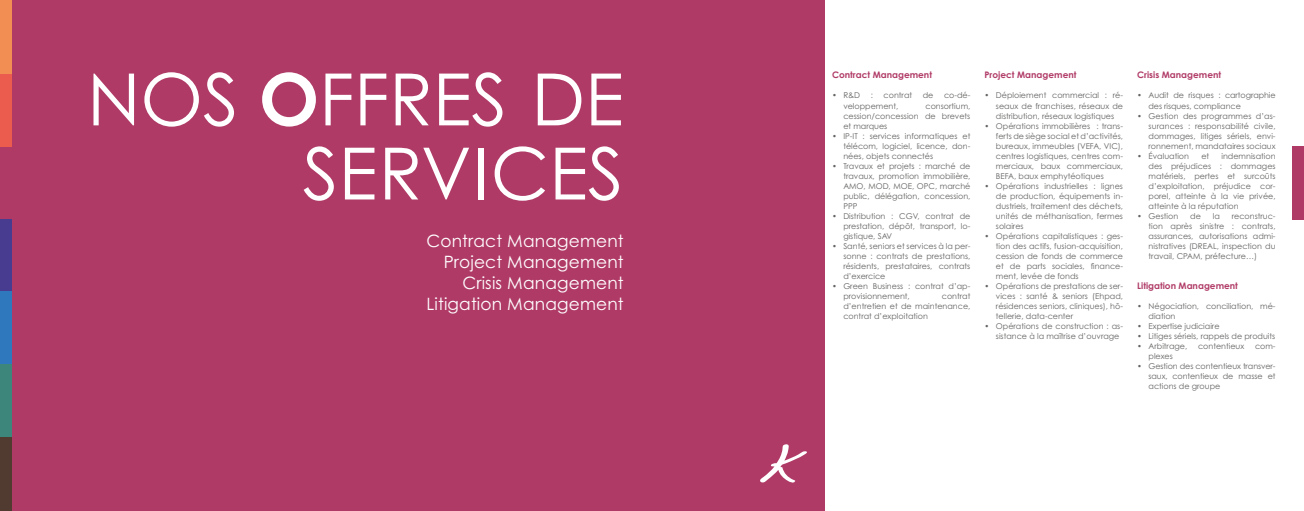
<style>
.page{position:relative;width:1304px;height:511px;background:#fff}
.page>*{position:absolute;margin:0;border:0;box-sizing:border-box;transform-origin:0 0}
.t1{font:72px/74px "Century Gothic Std";color:#fff;text-align:right}
.t2{font:17px/21px "Century Gothic Std";letter-spacing:.01em;color:#fff;text-align:right}
.t3{font:700 9px "Century Gothic Std";color:#b03a66}
.t4{font:8px/10px "Century Gothic Std";color:#646463;text-align:justify}
.s1{font-weight:700}
</style>
<div class="page">
<div style="left:0;top:0;width:824px;height:510px;background:#b03a66"></div>
<div style="left:0;top:73px;width:11px;height:73px;background:#eb5c4e"></div>
<div style="left:0;top:219px;width:11px;height:73px;background:#483c90"></div>
<div style="left:1293px;top:146px;width:11px;height:73px;background:#b03a66"></div>
<div style="left:0;top:292px;width:11px;height:72px;background:#2f78bd"></div>
<div style="left:0;top:364px;width:11px;height:73px;background:#3c867c"></div>
<div style="left:0;top:437px;width:11px;height:73px;background:#513a2f"></div>
<div style="left:0;top:0;width:11px;height:73px;background:#f28e53"></div>
<svg style="left:760px;top:444px;width:47px;height:39px"></svg>
<h1 class="t1" style="left:87px;top:61px;width:538px">NOS <span class="s1">O</span>FFRES DE<br>SERVICES</h1>
<p class="t3" style="left:832px;top:69px;width:102px">Contract Management</p>
<p class="t4" style="left:832px;top:90px;width:30px">• R&amp;D</p>
<p class="t4" style="left:871px;top:90px;width:4px">:</p>
<p class="t4" style="left:884px;top:90px;width:30px">contrat</p>
<p class="t4" style="left:923px;top:90px;width:12px">de</p>
<p class="t4" style="left:944px;top:90px;width:28px">co-dé-</p>
<p class="t4" style="left:843px;top:100px;width:57px">veloppement,</p>
<p class="t4" style="left:843px;top:100px;width:129px;text-indent:82px">consortium, cession/concession de brevets et marques</p>
<p class="t4" style="left:843px;top:130px;width:129px;text-indent:-11px">• IP-IT : services informatiques et télécom, logiciel, licence, don&shy;nées, objets connectés</p>
<p class="t4" style="left:843px;top:160px;width:129px;text-indent:-11px">• Travaux et projets : marché de travaux, promotion immobilière, AMO, MOD, MOE, OPC, marché public, délégation, concession, PPP</p>
<p class="t4" style="left:843px;top:210px;width:129px;text-indent:-11px">• Distribution : CGV, contrat de prestation, dépôt, transport, lo&shy;gistique, SAV</p>
<p class="t4" style="left:843px;top:240px;width:129px;text-indent:-11px">• Santé, seniors et services à la per&shy;sonne : contrats de prestations, résidents, prestataires, contrats d’exercice</p>
<p class="t4" style="left:843px;top:280px;width:129px;text-indent:-11px">• Green Business : contrat d’ap&shy;provisionnement,</p>
<h2 class="t2" style="left:426px;top:229px;width:199px">Contract Management<br>Project Management<br>Crisis Management<br>Litigation Management</h2>
<p class="t4" style="left:843px;top:290px;width:129px;text-indent:98px">contrat d’entretien et de maintenance, contrat d’exploitation</p>
<p class="t3" style="left:985px;top:69px;width:93px">Project Management</p>
<p class="t4" style="left:996px;top:90px;width:129px;text-indent:-11px">• Déploiement commercial : ré&shy;seaux de franchises, réseaux de distribution, réseaux logistiques</p>
<p class="t4" style="left:996px;top:120px;width:129px;text-indent:-11px">• Opérations immobilières : trans&shy;ferts de siège social et d’activités, bureaux, immeubles (VEFA, VIC), centres logistiques, centres com&shy;merciaux, baux commerciaux, BEFA, baux emphytéotiques</p>
<p class="t4" style="left:996px;top:180px;width:129px;text-indent:-11px">• Opérations industrielles : lignes de production, équipements in&shy;dustriels, traitement des déchets, unités de méthanisation, fermes solaires</p>
<p class="t4" style="left:996px;top:230px;width:129px;text-indent:-11px">• Opérations capitalistiques : ges&shy;tion des actifs, fusion-acquisition, cession de fonds de commerce et de parts sociales, finance&shy;ment, levée de fonds</p>
<p class="t4" style="left:996px;top:280px;width:129px;text-indent:-11px">• Opérations de prestations de ser&shy;vices : santé &amp; seniors (Ehpad, résidences seniors, cliniques), hô&shy;tellerie, data-center</p>
<p class="t4" style="left:996px;top:320px;width:129px;text-indent:-11px">• Opérations de construction : as&shy;sistance à la maîtrise d’ouvrage</p>
<p class="t3" style="left:1137px;top:69px;width:86px">Crisis Management</p>
<p class="t4" style="left:1149px;top:90px;width:129px;text-indent:-11px">• Audit de risques : cartographie des risques, compliance</p>
<p class="t4" style="left:1149px;top:110px;width:129px;text-indent:-11px">• Gestion des programmes d’as&shy;surances : responsabilité civile, dommages, litiges sériels, envi&shy;ronnement, mandataires sociaux</p>
<p class="t4" style="left:1137px;top:150px;width:53px">• Évaluation</p>
<p class="t4" style="left:1201px;top:150px;width:9px">et</p>
<p class="t4" style="left:1149px;top:150px;width:129px;text-indent:73px">indemnisation des préjudices : dommages matériels, pertes et surcoûts d’exploitation, préjudice cor&shy;porel, atteinte à la vie privée, atteinte à la réputation</p>
<p class="t4" style="left:1137px;top:210px;width:43px">• Gestion</p>
<p class="t4" style="left:1190px;top:210px;width:12px">de</p>
<p class="t4" style="left:1213px;top:210px;width:9px">la</p>
<p class="t4" style="left:1149px;top:210px;width:129px;text-indent:83px">reconstruc&shy;tion après sinistre : contrats, assurances, autorisations admi&shy;nistratives (DREAL, inspection du travail, CPAM, préfecture…)</p>
<p class="t3" style="left:1137px;top:279px;width:102px">Litigation Management</p>
<p class="t4" style="left:1149px;top:300px;width:129px;text-indent:-11px">• Négociation, conciliation, mé&shy;diation</p>
<p class="t4" style="left:1137px;top:320px;width:84px">• Expertise judiciaire</p>
<p class="t4" style="left:1137px;top:330px;width:140px">• Litiges sériels, rappels de produits</p>
<p class="t4" style="left:1137px;top:340px;width:52px">• Arbitrage,</p>
<p class="t4" style="left:1198px;top:340px;width:48px">contentieux</p>
<p class="t4" style="left:1255px;top:340px;width:22px">com-</p>
<p class="t4" style="left:1149px;top:350px;width:26px">plexes</p>
<p class="t4" style="left:1149px;top:360px;width:129px;text-indent:-11px">• Gestion des contentieux transver&shy;saux, contentieux de masse et actions de groupe</p>
</div>
